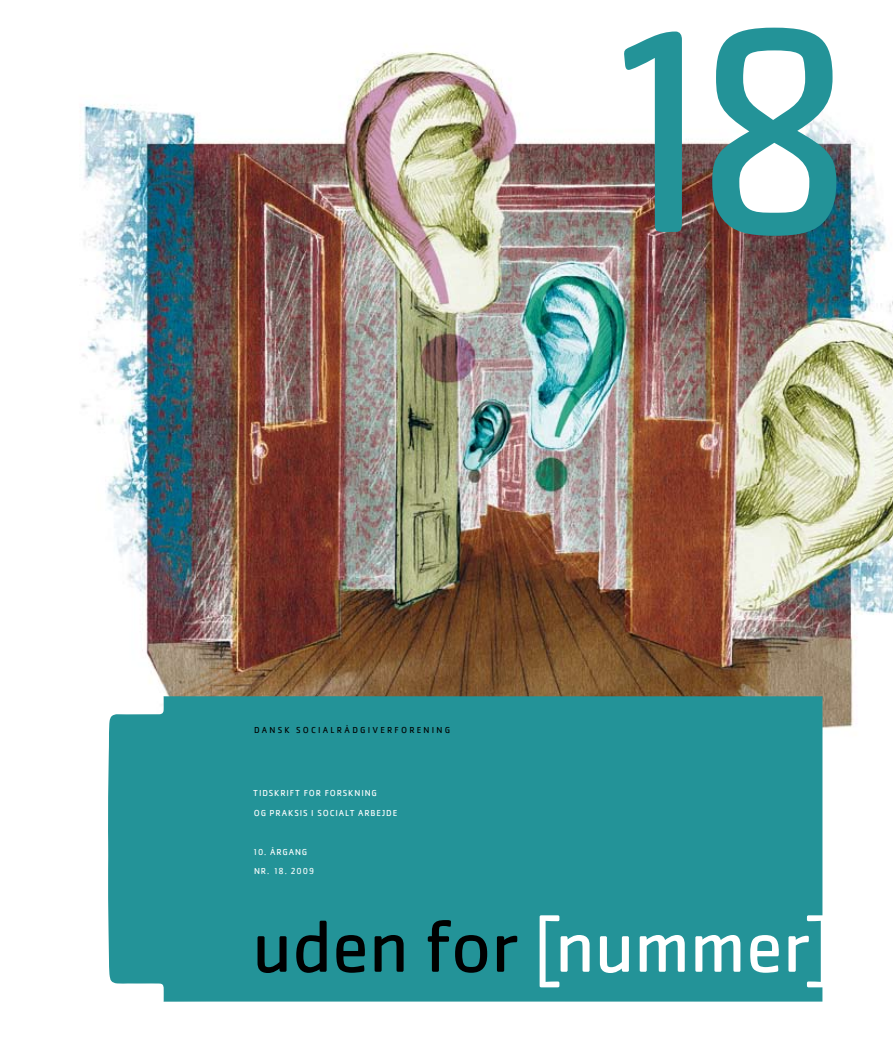
<style>
.page{position:relative;width:893px;height:1063px;background:#fff}
.page>*{position:absolute;margin:0;border:0;box-sizing:border-box;transform-origin:0 0}
.t1{font:300px "Cachet";color:#239398}
.t2{font:76.5px "Cachet";letter-spacing:-.005em;color:#fff}
.t3{font:9px/19.5px "Cachet";letter-spacing:.095em;color:#fff}
.t4{font:9px "Cachet";letter-spacing:.245em;color:#000}
.s1{color:#000}
</style>
<div class="page">
<img style="left:81px;top:45px;width:812px;height:873px">
<div style="left:108px;top:696px;width:714px;height:306px;background:#239398"></div>
<svg style="left:726px;top:134px;width:105px;height:91px"></svg>
<h1 class="t1" style="left:569px;top:-43px;width:294px">18</h1>
<p class="t4" style="left:254px;top:725px;width:198px">DANSK SOCIALRÅDGIVERFORENING</p>
<p class="t3" style="left:253px;top:783px;width:146px">TIDSKRIFT FOR FORSKNING<br>OG PRAKSIS I SOCIALT ARBEJDE</p>
<p class="t3" style="left:252px;top:842px;width:63px">10. ÅRGANG<br>NR. 18. 2009</p>
<h2 class="t2" style="left:252px;top:902px;width:580px"><span class="s1">uden for</span> [nummer]</h2>
</div>
